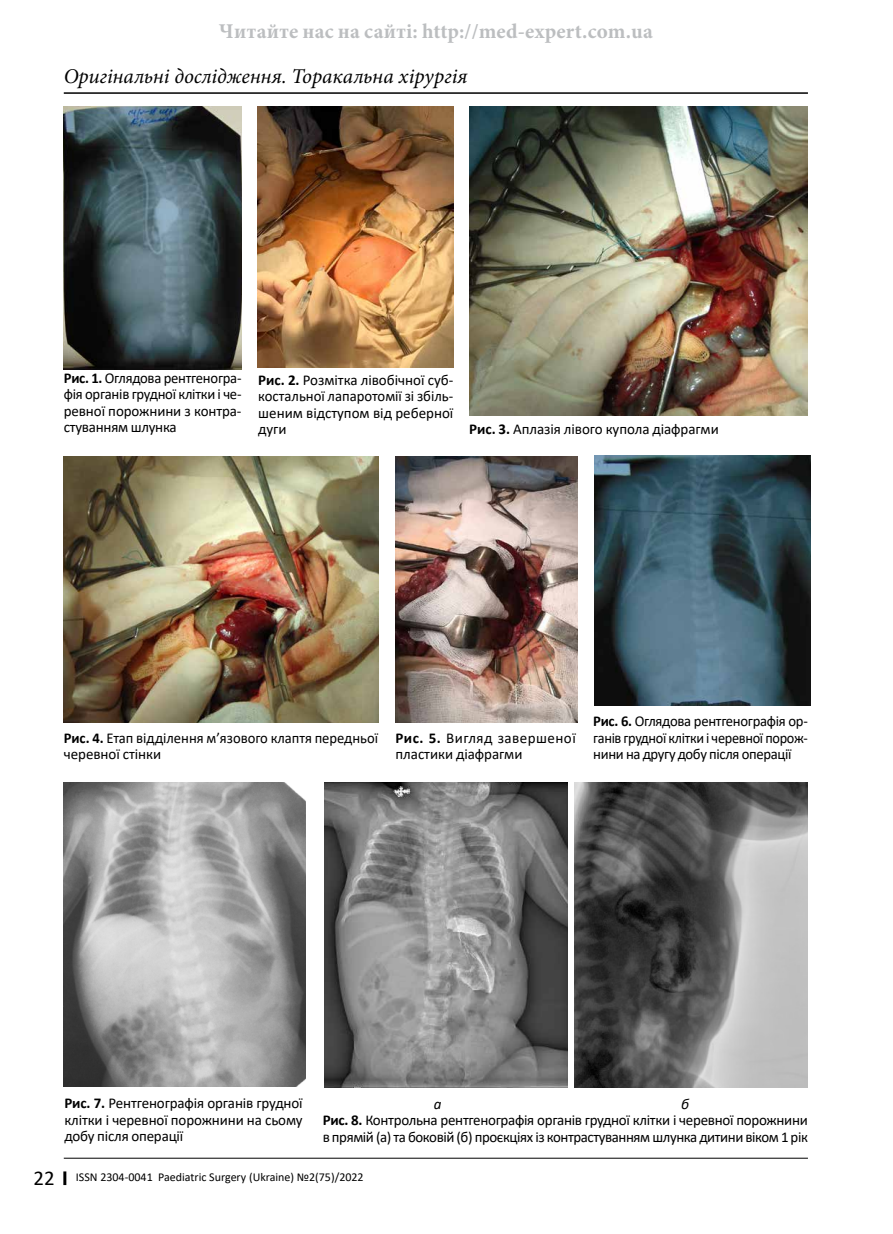
<style>
.page{position:relative;width:893px;height:1234px;background:#fff}
.page>*{position:absolute;margin:0;border:0;box-sizing:border-box;transform-origin:0 0}
.t1{font:700 21px "Minion Pro";letter-spacing:.01em;color:#bcbec0}
.t2{font:italic 21px "Minion Pro";color:#000}
.t3{font:15px/16.5px "Calibri";letter-spacing:-.015em;color:#000;text-align:justify}
.t4{font:italic 15px "Calibri";color:#000}
.t5{font:12px "Calibri";color:#000}
.s1{font-weight:700}
.s2{font-style:italic}
.s3{font-size:21px}
</style>
<div class="page">
<hr style="left:64px;top:92px;width:744px;height:2px;background:#000">
<svg style="left:63px;top:1171px;width:3px;height:13px"></svg>
<hr style="left:64px;top:1157px;width:744px;height:1px;background:#000">
<img style="left:64px;top:106px;width:178px;height:263px">
<img style="left:258px;top:106px;width:195px;height:261px">
<img style="left:470px;top:106px;width:337px;height:309px">
<img style="left:64px;top:456px;width:314px;height:266px">
<img style="left:395px;top:456px;width:182px;height:266px">
<img style="left:594px;top:455px;width:216px;height:250px">
<img style="left:64px;top:782px;width:242px;height:304px">
<img style="left:325px;top:782px;width:242px;height:305px">
<img style="left:575px;top:782px;width:233px;height:305px">
<h1 class="t1" style="left:219px;top:16px;width:435px">Читайте нас на сайті: http://med-expert.com.ua</h1>
<h1 class="t2" style="left:64px;top:62px;width:405px">Оригінальні дослідження. Торакальна хірургія</h1>
<p class="t3" style="left:64px;top:369px;width:179px"><span class="s1">Рис. 1.</span> Оглядова рентгеногра&shy;фія органів грудної клітки і че&shy;ревної порожнини з контра&shy;стуванням шлунка</p>
<p class="t3" style="left:258px;top:371px;width:196px"><span class="s1">Рис. 2.</span> Розмітка лівобічної суб&shy;костальної лапаротомії зі збіль&shy;шеним відступом від реберної дуги</p>
<p class="t3" style="left:469px;top:420px;width:251px"><span class="s1">Рис. 3.</span> Аплазія лівого купола діафрагми</p>
<p class="t3" style="left:64px;top:728px;width:316px"><span class="s1">Рис. 4.</span> Етап відділення м’язового клаптя передньої черевної стінки</p>
<p class="t3" style="left:395px;top:728px;width:182px"><span class="s1">Рис. 5.</span> Вигляд завершеної пластики діафрагми</p>
<p class="t3" style="left:593px;top:712px;width:216px"><span class="s1">Рис. 6.</span> Оглядова рентгенографія ор&shy;ганів грудної клітки і черевної порож&shy;нини на другу добу після операції</p>
<p class="t3" style="left:323px;top:1094px;width:487px;text-align:left;text-indent:358px"><span class="s2">б<br></span><span class="s1">Рис. 8.</span> Контрольна рентгенографія органів грудної клітки і черевної порожнини в прямій (а) та боковій (б) проєкціях із контрастуванням шлунка дитини віком 1 рік</p>
<p class="t3" style="left:64px;top:1094px;width:240px"><span class="s1">Рис. 7.</span> Рентгенографія органів грудної клітки і черевної порожнини на сьому добу після операції</p>
<p class="t4" style="left:434px;top:1092px;width:9px">а</p>
<p class="t5" style="left:33px;top:1167px;width:332px"><span class="s3">22</span> ISSN 2304-0041 Paediatric Surgery (Ukraine) №2(75)/2022</p>
</div>
